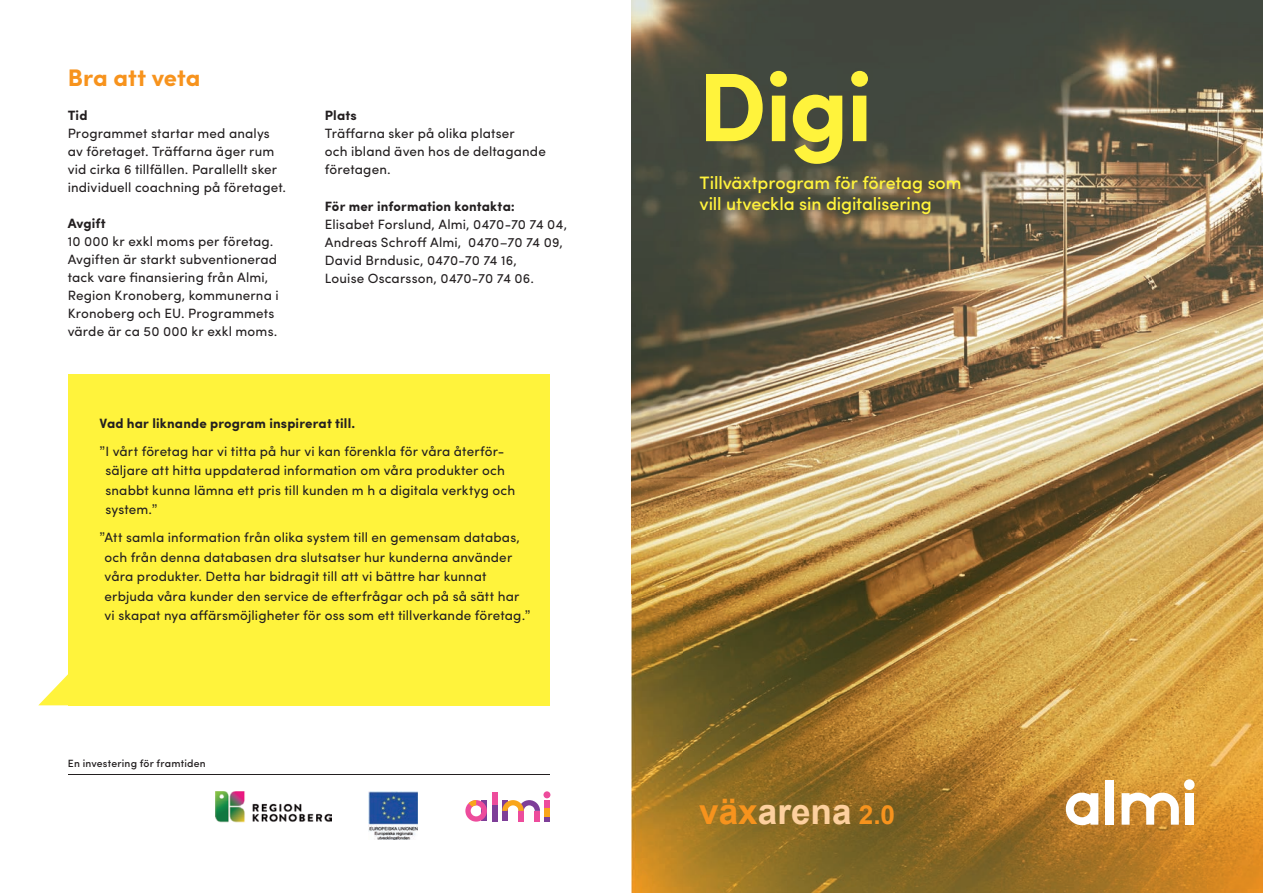
<style>
.page{position:relative;width:1263px;height:893px;background:#fff}
.page>*{position:absolute;margin:0;border:0;box-sizing:border-box;transform-origin:0 0}
.t1{font:700 97.5px "Sofia Pro";color:#fff33c}
.t2{font:700 35.25px "Arial";color:#fdd09e}
.t3{font:700 24px "Sofia Pro";letter-spacing:-.005em;color:#f7931d}
.t4{font:500 18px/21px "Sofia Pro";letter-spacing:-.005em;color:#fff33c}
.t5{font:13.5px/18px "Sofia Pro";letter-spacing:.01em;color:#231f20}
.t6{font:700 13.5px "Sofia Pro";letter-spacing:.01em;color:#231f20}
.t7{font:500 10.5px "Sofia Pro";letter-spacing:.015em;color:#231f20}
.s1{font-weight:700}
.s2{font-family:"Helvetica Neue"}
.s3{color:#f7931d}
.s4{font-size:26.25px;color:#f7931d}
</style>
<div class="page">
<div style="left:68px;top:374px;width:482px;height:331px;background:#fff33c"></div>
<hr style="left:68px;top:775px;width:482px;height:1px;background:#231f20">
<img style="left:216px;top:791px;width:115px;height:31px">
<img style="left:369px;top:791px;width:49px;height:49px">
<div style="left:543px;top:791px;width:7px;height:7px;background:#ed4c9c;border-radius:50%"></div>
<div style="left:544px;top:800px;width:6px;height:21px;background:#ed4c9c"></div>
<div style="left:544px;top:809px;width:6px;height:8px;background:#f9a51b"></div>
<svg style="left:544px;top:817px;width:6px;height:4px"></svg>
<div style="left:492px;top:792px;width:5px;height:29px;background:#7e3e98"></div>
<div style="left:492px;top:792px;width:5px;height:13px;background:#ed4c9c"></div>
<svg style="left:465px;top:800px;width:22px;height:22px"></svg>
<div style="left:502px;top:800px;width:5px;height:21px;background:#7e3e98"></div>
<div style="left:518px;top:811px;width:6px;height:10px;background:#ed4c9c"></div>
<div style="left:535px;top:811px;width:5px;height:10px;background:#ed4c9c"></div>
<svg style="left:502px;top:800px;width:38px;height:11px"></svg>
<img style="left:631px;top:593px;width:52px;height:300px">
<img style="left:683px;top:593px;width:580px;height:300px">
<img style="left:631px;top:0;width:632px;height:593px">
<svg style="left:38px;top:674px;width:30px;height:31px"></svg>
<div style="left:1184px;top:779px;width:10px;height:11px;background:#fff;border-radius:50%"></div>
<div style="left:1185px;top:793px;width:9px;height:32px;background:#fff"></div>
<div style="left:1106px;top:780px;width:8px;height:45px;background:#fff"></div>
<svg style="left:1066px;top:793px;width:32px;height:32px"></svg>
<svg style="left:1121px;top:793px;width:58px;height:32px"></svg>
<h3 class="t3" style="left:68px;top:59px;width:134px">Bra att veta</h3>
<p class="t6" style="left:68px;top:105px;width:21px">Tid</p>
<p class="t5" style="left:68px;top:123px;width:220px">Programmet startar med analys av företaget. Träffarna äger rum vid cirka 6 tillfällen. Parallellt sker individuell coachning på företaget.</p>
<p class="t6" style="left:68px;top:213px;width:40px">Avgift</p>
<p class="t5" style="left:68px;top:231px;width:212px">10 000 kr exkl moms per företag.<br>Avgiften är starkt subventionerad tack vare finansiering från Almi,<br>Region Kronoberg, kommunerna i<br>Kronoberg och EU. Programmets värde är ca 50 000 kr exkl moms.</p>
<p class="t6" style="left:325px;top:105px;width:33px">Plats</p>
<p class="t5" style="left:325px;top:123px;width:222px">Träffarna sker på olika platser<br>och ibland även hos de deltagande företagen.</p>
<p class="t6" style="left:325px;top:196px;width:192px">För mer information kontakta:</p>
<p class="t5" style="left:325px;top:215px;width:244px">Elisabet Forslund, Almi, 0470-70 74 04, Andreas Schroff Almi, 0470–70 74 09, David Brndusic, 0470-70 74 16,<br>Louise Oscarsson, 0470-70 74 06.</p>
<p class="t5" style="left:100px;top:408px;width:406px;line-height:28px"><span class="s1">Vad har liknande program inspirerat till.<br></span><span class="s2">”</span> I vårt företag har vi titta på hur vi kan förenkla för våra återför-</p>
<p class="t5" style="left:105px;top:460px;width:411px;line-height:19.5px">säljare att hitta uppdaterad information om våra produkter och snabbt kunna lämna ett pris till kunden m h a digitala verktyg och system.<span class="s2">”</span></p>
<p class="t5" style="left:105px;top:527px;width:427px;line-height:19.5px;text-indent:-5px"><span class="s2">”</span> Att samla information från olika system till en gemensam databas, och från denna databasen dra slutsatser hur kunderna använder våra produkter. Detta har bidragit till att vi bättre har kunnat erbjuda våra kunder den service de efterfrågar och på så sätt har vi skapat nya affärsmöjligheter för oss som ett tillverkande företag.<span class="s2">”</span></p>
<p class="t7" style="left:68px;top:755px;width:139px">En investering för framtiden</p>
<h1 class="t1" style="left:698px;top:33px;width:176px">Digi</h1>
<h3 class="t4" style="left:699px;top:171px;width:263px">Tillväxtprogram för företag som vill utveckla sin digitalisering</h3>
<h2 class="t2" style="left:699px;top:788px;width:197px"><span class="s3">väx</span>arena <span class="s4">2.0</span></h2>
</div>
